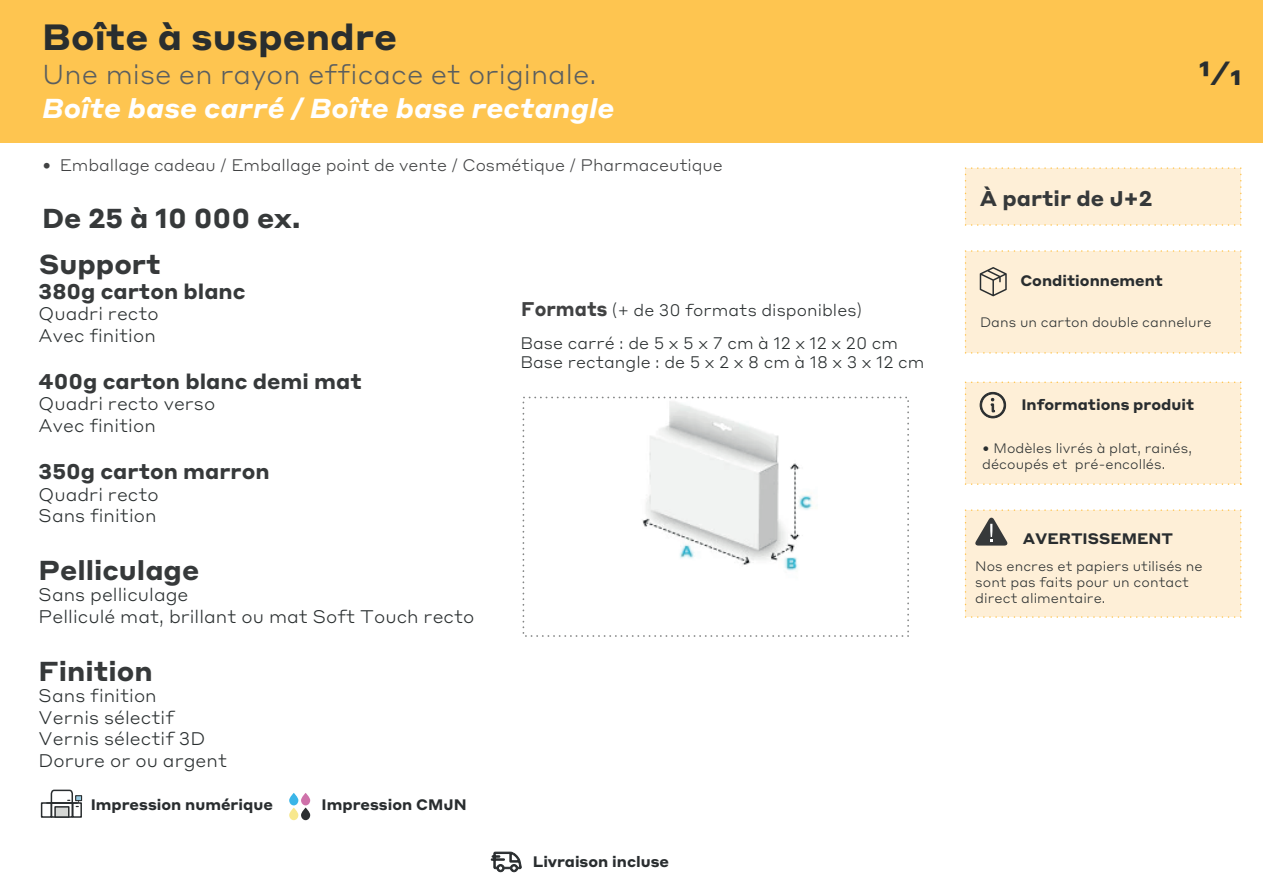
<style>
.page{position:relative;width:1263px;height:893px;background:#fff}
.page>*{position:absolute;margin:0;border:0;box-sizing:border-box;transform-origin:0 0}
.t1{font:700 36px "Styrene A";letter-spacing:.005em;color:#292e2f}
.t2{font:700 33px "Styrene A";color:#292e2f}
.t3{font:700 27px "Styrene A";color:#36393a}
.t4{font:300 27px "Styrene A";letter-spacing:.005em;color:#5a5e5f}
.t5{font:italic 700 27px "Styrene A";letter-spacing:.005em;color:#fff}
.t6{font:700 21px "Styrene A";color:#36393a}
.t7{font:300 18px/21.6px "Styrene A";color:#292e2f}
.t8{font:300 16.5px/33.2px "Styrene A";letter-spacing:.005em;color:#292e2f}
.t9{font:300 16.5px "Styrene A";letter-spacing:-.005em;color:#414243}
.t10{font:700 15px "Styrene A";color:#292d2f}
.t11{font:300 13.5px/16.2px "Styrene A";letter-spacing:.005em;color:#292e2f}
.s1{font-weight:700;font-size:19.5px;color:#414243}
</style>
<div class="page">
<div style="left:0;top:0;width:1263px;height:142px;background:#fec550"></div>
<div style="left:964px;top:167px;width:278px;height:59px;background:#feefd7"></div>
<svg style="left:491px;top:852px;width:31px;height:20px"></svg>
<div style="left:964px;top:250px;width:278px;height:104px;background:#feefd7"></div>
<svg style="left:289px;top:793px;width:21px;height:27px"></svg>
<div style="left:964px;top:381px;width:278px;height:104px;background:#feefd7"></div>
<div style="left:51px;top:802px;width:22px;height:16px;border:2px solid #292d2f"></div>
<div style="left:54px;top:806px;width:16px;height:12px;background:#d4d6d4;border:2px solid #292d2f"></div>
<div style="left:72px;top:802px;width:10px;height:16px;border:2px solid #292d2f"></div>
<div style="left:41px;top:802px;width:11px;height:16px;border:2px solid #292d2f"></div>
<svg style="left:79px;top:795px;width:3px;height:6px"></svg>
<svg style="left:50px;top:789px;width:29px;height:18px"></svg>
<div style="left:964px;top:509px;width:278px;height:109px;background:#feefd7"></div>
<img style="left:642px;top:401px;width:170px;height:170px">
<h1 class="t1" style="left:42px;top:6px;width:356px">Boîte à suspendre</h1>
<h3 class="t4" style="left:42px;top:52px;width:556px">Une mise en rayon efficace et originale.</h3>
<h3 class="t5" style="left:42px;top:85px;width:574px">Boîte base carré / Boîte base rectangle</h3>
<p class="t9" style="left:42px;top:151px;width:682px">• Emballage cadeau / Emballage point de vente / Cosmétique / Pharmaceutique</p>
<h3 class="t3" style="left:42px;top:195px;width:260px">De 25 à 10 000 ex.</h3>
<h3 class="t3" style="left:39px;top:241px;width:123px">Support</h3>
<p class="t6" style="left:39px;top:273px;width:208px">380g carton blanc</p>
<p class="t7" style="left:39px;top:302px;width:122px">Quadri recto<br>Avec finition</p>
<p class="t6" style="left:39px;top:363px;width:325px">400g carton blanc demi mat</p>
<p class="t7" style="left:39px;top:392px;width:178px">Quadri recto verso<br>Avec finition</p>
<p class="t6" style="left:39px;top:453px;width:233px">350g carton marron</p>
<p class="t7" style="left:39px;top:482px;width:122px">Quadri recto<br>Sans finition</p>
<h3 class="t3" style="left:39px;top:547px;width:162px">Pelliculage</h3>
<p class="t7" style="left:39px;top:583px;width:437px">Sans pelliculage<br>Pelliculé mat, brillant ou mat Soft Touch recto</p>
<h3 class="t3" style="left:39px;top:648px;width:115px">Finition</h3>
<p class="t7" style="left:39px;top:683px;width:190px">Sans finition<br>Vernis sélectif<br>Vernis sélectif 3D<br>Dorure or ou argent</p>
<p class="t10" style="left:91px;top:792px;width:184px">Impression numérique</p>
<p class="t10" style="left:322px;top:792px;width:147px">Impression CMJN</p>
<p class="t8" style="left:520px;top:292px;width:379px"><span class="s1">Formats</span> (+ de 30 formats disponibles)<br>Base carré : de 5 x 5 x 7 cm à 12 x 12 x 20 cm</p>
<p class="t8" style="left:520px;top:345px;width:405px">Base rectangle : de 5 x 2 x 8 cm à 18 x 3 x 12 cm</p>
<p class="t10" style="left:533px;top:848px;width:138px">Livraison incluse</p>
<h2 class="t2" style="left:1199px;top:45px;width:44px">1⁄1</h2>
<p class="t6" style="left:980px;top:181px;width:174px">À partir de J+2</p>
<p class="t10" style="left:1020px;top:268px;width:144px">Conditionnement</p>
<p class="t11" style="left:980px;top:313px;width:233px">Dans un carton double cannelure</p>
<p class="t10" style="left:1021px;top:392px;width:174px">Informations produit</p>
<p class="t11" style="left:982px;top:439px;width:211px">• Modèles livrés à plat, rainés, découpés et pré-encollés.</p>
<p class="t10" style="left:1023px;top:526px;width:152px">AVERTISSEMENT</p>
<p class="t11" style="left:975px;top:557px;width:229px">Nos encres et papiers utilisés ne sont pas faits pour un contact direct alimentaire.</p>
</div>
